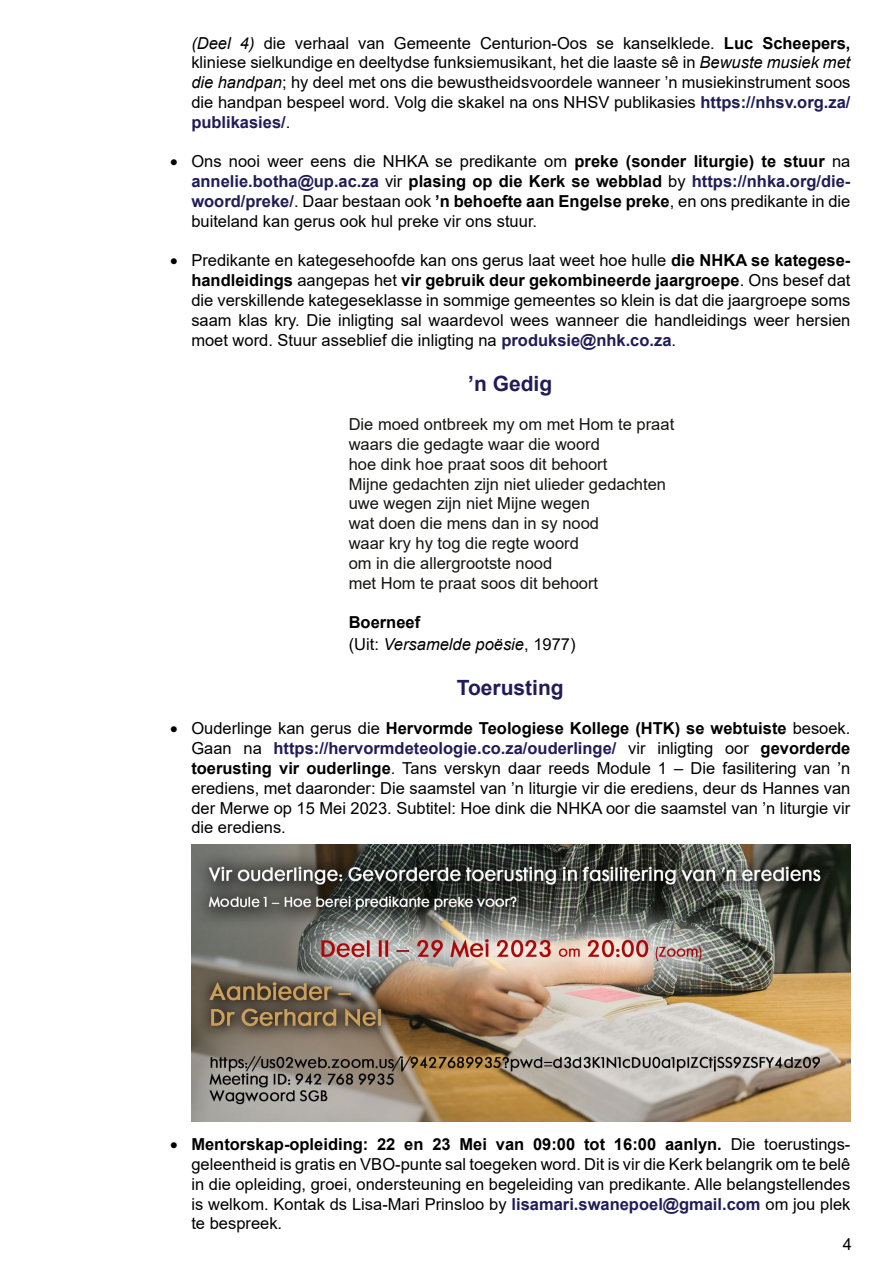
<style>
.page{position:relative;width:893px;height:1263px;background:#fff}
.page>*{position:absolute;margin:0;border:0;box-sizing:border-box;transform-origin:0 0}
.t1{font:700 21px "Arial";color:#201c57}
.t2{font:16.5px/19.8px "Arial";color:#000;text-align:justify}
.t3{font:16.5px/19.8px "Arial";color:#141412}
.t4{font:italic 16.5px/21.6px "Arial";color:#000}
.s1{font-style:italic}
.s2{font-weight:700}
.s3{font-weight:700;color:#201c57}
.s4{font-weight:700;font-style:normal}
.s5{font-style:normal}
</style>
<div class="page">
<img style="left:191px;top:845px;width:659px;height:276px">
<p class="t2" style="left:191px;top:33px;width:661px"><span class="s1">(Deel 4)</span> die verhaal van Gemeente Centurion-Oos se kanselklede. <span class="s2">Luc Scheepers, </span>kliniese sielkundige en deeltydse funksiemusikant, het die laaste sê in <span class="s1">Bewuste musiek met die handpan</span>; hy deel met ons die bewustheidsvoordele wanneer ’n musiekinstrument soos die handpan bespeel word. Volg die skakel na ons NHSV publikasies <span class="s3">https://nhsv.org.za/ publikasies/</span>.</p>
<p class="t2" style="left:191px;top:152px;width:661px;text-indent:-21px">• Ons nooi weer eens die NHKA se predikante om <span class="s2">preke (sonder liturgie) te stuur</span> na <span class="s3">annelie.botha@up.ac.za</span> vir <span class="s2">plasing op die Kerk se webblad</span> by <span class="s3">https://nhka.org/die&shy;woord/preke/</span>. Daar bestaan ook <span class="s2">’n behoefte aan Engelse preke</span>, en ons predikante in die buiteland kan gerus ook hul preke vir ons stuur.</p>
<p class="t2" style="left:191px;top:251px;width:661px;text-indent:-21px">• Predikante en kategesehoofde kan ons gerus laat weet hoe hulle <span class="s2">die NHKA se kategese&shy;handleidings</span> aangepas het <span class="s2">vir gebruik deur gekombineerde jaargroepe</span>. Ons besef dat die verskillende kategeseklasse in sommige gemeentes so klein is dat die jaargroepe soms saam klas kry. Die inligting sal waardevol wees wanneer die handleidings weer hersien moet word. Stuur asseblief die inligting na <span class="s3">produksie@nhk.co.za</span>.</p>
<p class="t1" style="left:468px;top:368px;width:86px">’n Gedig</p>
<p class="t3" style="left:349px;top:414px;width:327px">Die moed ontbreek my om met Hom te praat waars die gedagte waar die woord<br>hoe dink hoe praat soos dit behoort<br>Mijne gedachten zijn niet ulieder gedachten uwe wegen zijn niet Mijne wegen<br>wat doen die mens dan in sy nood<br>waar kry hy tog die regte woord<br>om in die allergrootste nood<br>met Hom te praat soos dit behoort</p>
<p class="t4" style="left:349px;top:612px;width:228px"><span class="s4">Boerneef<br></span><span class="s5">(Uit:</span> Versamelde poësie<span class="s5">, 1977)</span></p>
<p class="t1" style="left:457px;top:673px;width:108px">Toerusting</p>
<p class="t2" style="left:191px;top:719px;width:661px;text-indent:-21px">• Ouderlinge kan gerus die <span class="s2">Hervormde Teologiese Kollege (HTK) se webtuiste</span> besoek.<br>Gaan na <span class="s3">https://hervormdeteologie.co.za/ouderlinge/</span> vir inligting oor <span class="s2">gevorderde toerusting vir ouderlinge</span>. Tans verskyn daar reeds Module 1 – Die fasilitering van ’n erediens, met daaronder: Die saamstel van ’n liturgie vir die erediens, deur ds Hannes van der Merwe op 15 Mei 2023. Subtitel: Hoe dink die NHKA oor die saamstel van ’n liturgie vir die erediens.</p>
<p class="t2" style="left:191px;top:1134px;width:661px;text-indent:-21px">• <span class="s2">Mentorskap-opleiding: 22 en 23 Mei van 09:00 tot 16:00 aanlyn.</span> Die toerustings&shy;geleentheid is gratis en VBO-punte sal toegeken word. Dit is vir die Kerk belangrik om te belê in die opleiding, groei, ondersteuning en begeleiding van predikante. Alle belangstellendes is welkom. Kontak ds Lisa-Mari Prinsloo by <span class="s3">lisamari.swanepoel@gmail.com</span> om jou plek te bespreek.</p>
<p class="t2" style="left:843px;top:1234px;width:11px">4</p>
</div>
